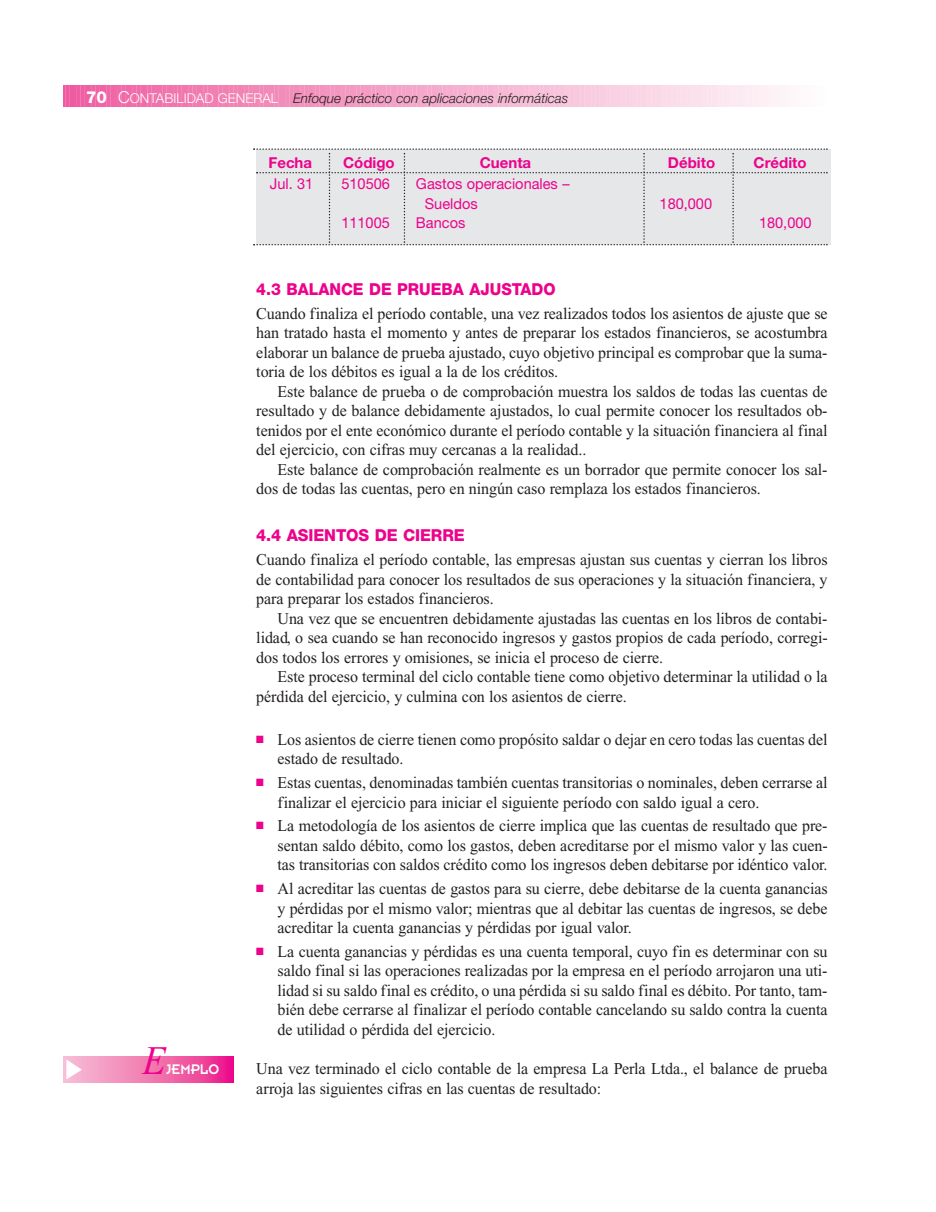
<style>
.page{position:relative;width:936px;height:1212px;background:#fff}
.page>*{position:absolute;margin:0;border:0;box-sizing:border-box;transform-origin:0 0}
.t1{font:italic 40.5px "Times New Roman";color:#ed028c;scale:.95 1}
.t2{font:16.5px/19.5px "Times New Roman";letter-spacing:-.005em;color:#231f20;text-align:justify}
.t3{font:800 16.5px "Helvetica Neue";color:#ed028c;scale:.95 1}
.t4{font:800 16.5px "Helvetica Neue";color:#ed028c}
.t5{font:15.3px "Insignia";color:#fff;scale:.95 1}
.t6{font:15px/19.5px "Helvetica Neue";color:#ed028c}
.t7{font:700 15px "Helvetica Neue";color:#ed028c}
.t8{font:italic 300 13.5px "Helvetica Neue";color:#231f20}
.s1{font-weight:800;font-style:normal;font-size:16.5px;color:#fff}
.s2{font-style:normal;font-size:16.5px;color:#fff}
.s3{font-style:normal;color:#fff}
.s4{color:#ed028c}
</style>
<div class="page">
<div style="left:253px;top:148px;width:574px;height:97px;background:#e6e7e9"></div>
<svg style="left:63px;top:86px;width:723px;height:21px;background:#f5aacc"></svg>
<svg style="left:63px;top:1056px;width:171px;height:26px;background:#f177b2"></svg>
<p class="t8" style="left:86px;top:93px;width:483px"><span class="s1">70</span> <span class="s2">C</span><span class="s3">ONTABILIDAD GENERAL</span> Enfoque práctico con aplicaciones informáticas</p>
<p class="t7" style="left:268px;top:157px;width:45px">Fecha</p>
<p class="t7" style="left:343px;top:157px;width:53px">Código</p>
<p class="t7" style="left:480px;top:157px;width:53px">Cuenta</p>
<p class="t7" style="left:668px;top:157px;width:49px">Débito</p>
<p class="t7" style="left:753px;top:157px;width:55px">Crédito</p>
<p class="t6" style="left:270px;top:176px;width:45px">Jul. 31</p>
<p class="t6" style="left:341px;top:176px;width:50px">510506</p>
<p class="t6" style="left:425px;top:176px;width:146px;text-indent:-9px">Gastos operacionales –<br>Sueldos</p>
<p class="t6" style="left:659px;top:195px;width:54px">180,000</p>
<h1 class="t1" style="left:142px;top:1046px;width:26px">E</h1>
<p class="t5" style="left:166px;top:1064px;width:57px">JEMPLO</p>
<p class="t6" style="left:341px;top:215px;width:50px">111005</p>
<p class="t6" style="left:416px;top:215px;width:51px">Bancos</p>
<p class="t6" style="left:759px;top:215px;width:54px">180,000</p>
<p class="t3" style="left:256px;top:283px;width:316px">4.3 BALANCE DE PRUEBA AJUSTADO</p>
<p class="t2" style="left:256px;top:305px;width:572px">Cuando finaliza el período contable, una vez realizados todos los asientos de ajuste que se han tratado hasta el momento y antes de preparar los estados financieros, se acostumbra elaborar un balance de prueba ajustado, cuyo objetivo principal es comprobar que la suma&shy;toria de los débitos es igual a la de los créditos.</p>
<p class="t2" style="left:256px;top:383px;width:573px;text-indent:21px">Este balance de prueba o de comprobación muestra los saldos de todas las cuentas de resultado y de balance debidamente ajustados, lo cual permite conocer los resultados ob&shy;tenidos por el ente económico durante el período contable y la situación financiera al final del ejercicio, con cifras muy cercanas a la realidad..</p>
<p class="t2" style="left:256px;top:461px;width:572px;text-indent:21px">Este balance de comprobación realmente es un borrador que permite conocer los sal&shy;dos de todas las cuentas, pero en ningún caso remplaza los estados financieros.</p>
<p class="t4" style="left:256px;top:530px;width:210px">4.4 ASIENTOS DE CIERRE</p>
<p class="t2" style="left:256px;top:551px;width:573px">Cuando finaliza el período contable, las empresas ajustan sus cuentas y cierran los libros de contabilidad para conocer los resultados de sus operaciones y la situación financiera, y para preparar los estados financieros.</p>
<p class="t2" style="left:256px;top:610px;width:573px;text-indent:21px">Una vez que se encuentren debidamente ajustadas las cuentas en los libros de contabi&shy;lidad, o sea cuando se han reconocido ingresos y gastos propios de cada período, corregi&shy;dos todos los errores y omisiones, se inicia el proceso de cierre.</p>
<p class="t2" style="left:256px;top:668px;width:572px;text-indent:21px">Este proceso terminal del ciclo contable tiene como objetivo determinar la utilidad o la pérdida del ejercicio, y culmina con los asientos de cierre.</p>
<p class="t2" style="left:277px;top:731px;width:551px;text-indent:-21px"><span class="s4">■</span> Los asientos de cierre tienen como propósito saldar o dejar en cero todas las cuentas del estado de resultado.</p>
<p class="t2" style="left:277px;top:774px;width:551px;text-indent:-21px"><span class="s4">■</span> Estas cuentas, denominadas también cuentas transitorias o nominales, deben cerrarse al finalizar el ejercicio para iniciar el siguiente período con saldo igual a cero.</p>
<p class="t2" style="left:277px;top:818px;width:551px;text-indent:-21px"><span class="s4">■</span> La metodología de los asientos de cierre implica que las cuentas de resultado que pre&shy;sentan saldo débito, como los gastos, deben acreditarse por el mismo valor y las cuen&shy;tas transitorias con saldos crédito como los ingresos deben debitarse por idéntico valor.</p>
<p class="t2" style="left:277px;top:880px;width:551px;text-indent:-21px"><span class="s4">■</span> Al acreditar las cuentas de gastos para su cierre, debe debitarse de la cuenta ganancias y pérdidas por el mismo valor; mientras que al debitar las cuentas de ingresos, se debe acreditar la cuenta ganancias y pérdidas por igual valor.</p>
<p class="t2" style="left:277px;top:943px;width:551px;text-indent:-21px"><span class="s4">■</span> La cuenta ganancias y pérdidas es una cuenta temporal, cuyo fin es determinar con su saldo final si las operaciones realizadas por la empresa en el período arrojaron una uti&shy;lidad si su saldo final es crédito, o una pérdida si su saldo final es débito. Por tanto, tam&shy;bién debe cerrarse al finalizar el período contable cancelando su saldo contra la cuenta de utilidad o pérdida del ejercicio.</p>
<p class="t2" style="left:256px;top:1060px;width:572px">Una vez terminado el ciclo contable de la empresa La Perla Ltda., el balance de prueba arroja las siguientes cifras en las cuentas de resultado:</p>
</div>
